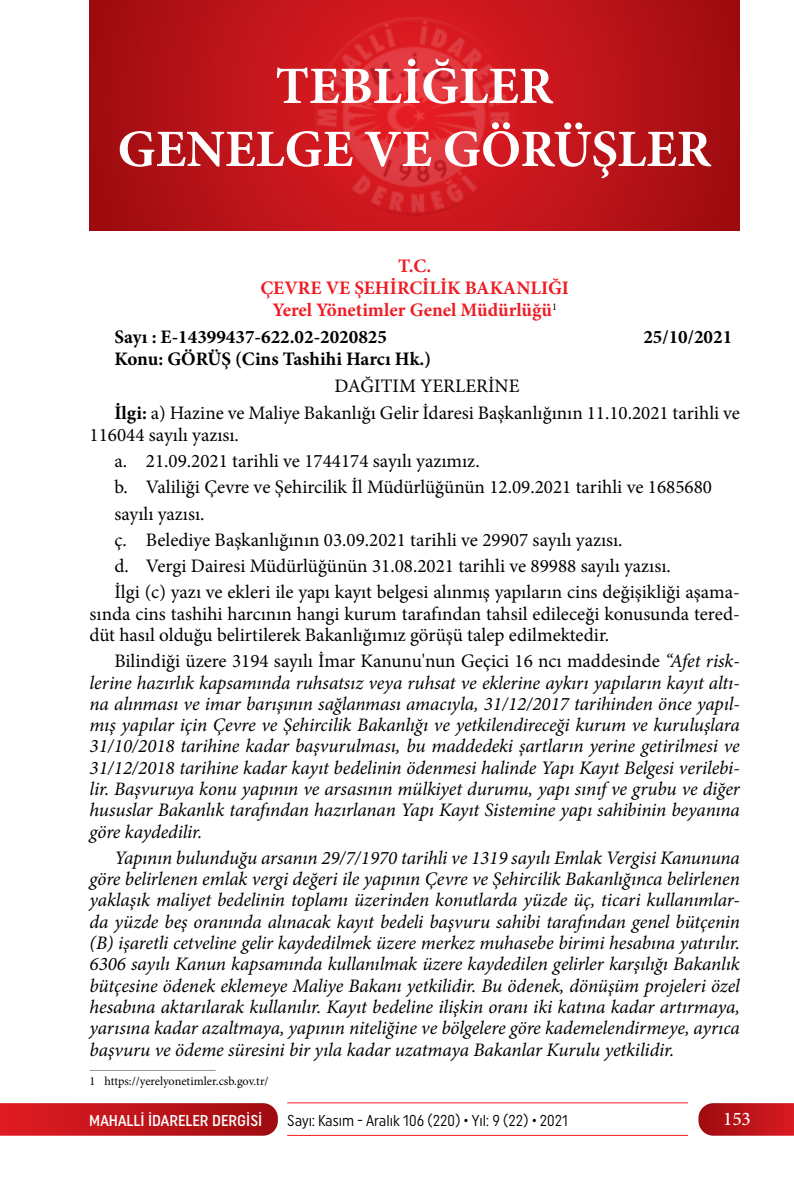
<style>
.page{position:relative;width:794px;height:1191px;background:#fff}
.page>*{position:absolute;margin:0;border:0;box-sizing:border-box;transform-origin:0 0}
.t1{font:700 52.5px/63px "Minion Pro";color:#fff;text-align:center}
.t2{font:500 19.25px "Minion Pro";color:#fff}
.t3{font:italic 19.07px/21.3px "Minion Pro";letter-spacing:-.01em;color:#000;text-align:justify}
.t4{font:19.07px/26.2px "Minion Pro";color:#000}
.t5{font:700 19.07px "Minion Pro";color:#000}
.t6{font:700 19.07px/22.1px "Minion Pro";color:#ed1d24;text-align:center}
.t7{font:15.75px "Uniform Condensed";color:#000;scale:.95 1}
.t8{font:500 15.75px "Uniform Condensed";color:#fff}
.t9{font:12.25px "Minion Pro";letter-spacing:-.005em;color:#000}
.s1{font-weight:700}
.s2{font-style:normal}
</style>
<div class="page">
<svg style="left:0;top:1103px;width:278px;height:32px;background:#c0171d"></svg>
<svg style="left:698px;top:1103px;width:96px;height:32px;background:#be1c22"></svg>
<hr style="left:287px;top:1102px;width:401px;height:1px;background:#ed1d24">
<hr style="left:287px;top:1135px;width:401px;height:1px;background:#ed1d24">
<svg style="left:89px;top:0;width:650px;height:231px;background:#b91218"></svg>
<img style="left:315px;top:17px;width:199px;height:199px;border-radius:99px">
<hr style="left:90px;top:1070px;width:126px;height:1px;background:#939598">
<h1 class="t1" style="left:117px;top:54px;width:595px">TEBLİĞLER<br>GENELGE VE GÖRÜŞLER</h1>
<p class="t6" style="left:260px;top:254px;width:310px">T.C.<br>ÇEVRE VE ŞEHİRCİLİK BAKANLIĞI<br>Yerel Yönetimler Genel Müdürlüğü<sup>1</sup></p>
<p class="t5" style="left:114px;top:323px;width:274px">Sayı : E-14399437-622.02-2020825</p>
<p class="t5" style="left:643px;top:323px;width:90px">25/10/2021</p>
<p class="t5" style="left:114px;top:345px;width:318px">Konu: GÖRÜŞ (Cins Tashihi Harcı Hk.)</p>
<p class="t4" style="left:114px;top:372px;width:627px;line-height:26.9px;text-align:center">DAĞITIM YERLERİNE<br><span class="s1">İlgi:</span> a) Hazine ve Maliye Bakanlığı Gelir İdaresi Başkanlığının 11.10.2021 tarihli ve</p>
<p class="t4" style="left:114px;top:422px;width:627px;text-indent:-25px">116044 sayılı yazısı.<br>a. 21.09.2021 tarihli ve 1744174 sayılı yazımız.<br>b. Valiliği Çevre ve Şehircilik İl Müdürlüğünün 12.09.2021 tarihli ve 1685680 sayılı yazısı.<br>ç. Belediye Başkanlığının 03.09.2021 tarihli ve 29907 sayılı yazısı.<br>d. Vergi Dairesi Müdürlüğünün 31.08.2021 tarihli ve 89988 sayılı yazısı.<br>İlgi (c) yazı ve ekleri ile yapı kayıt belgesi alınmış yapıların cins değişikliği aşama-</p>
<p class="t4" style="left:90px;top:603px;width:652px;line-height:21.3px">sında cins tashihi harcının hangi kurum tarafından tahsil edileceği konusunda tered&shy;düt hasıl olduğu belirtilerek Bakanlığımız görüşü talep edilmektedir.</p>
<p class="t3" style="left:90px;top:650px;width:652px;text-indent:25px"><span class="s2">Bilindiği üzere 3194 sayılı İmar Kanunu'nun Geçici 16 ncı maddesinde</span> “Afet risk&shy;lerine hazırlık kapsamında ruhsatsız veya ruhsat ve eklerine aykırı yapıların kayıt altı&shy;na alınması ve imar barışının sağlanması amacıyla, 31/12/2017 tarihinden önce yapıl&shy;mış yapılar için Çevre ve Şehircilik Bakanlığı ve yetkilendireceği kurum ve kuruluşlara 31/10/2018 tarihine kadar başvurulması, bu maddedeki şartların yerine getirilmesi ve 31/12/2018 tarihine kadar kayıt bedelinin ödenmesi halinde Yapı Kayıt Belgesi verilebi&shy;lir. Başvuruya konu yapının ve arsasının mülkiyet durumu, yapı sınıf ve grubu ve diğer hususlar Bakanlık tarafından hazırlanan Yapı Kayıt Sistemine yapı sahibinin beyanına göre kaydedilir.</p>
<p class="t3" style="left:90px;top:847px;width:652px;text-indent:25px">Yapının bulunduğu arsanın 29/7/1970 tarihli ve 1319 sayılı Emlak Vergisi Kanununa göre belirlenen emlak vergi değeri ile yapının Çevre ve Şehircilik Bakanlığınca belirlenen yaklaşık maliyet bedelinin toplamı üzerinden konutlarda yüzde üç, ticari kullanımlar&shy;da yüzde beş oranında alınacak kayıt bedeli başvuru sahibi tarafından genel bütçenin (B) işaretli cetveline gelir kaydedilmek üzere merkez muhasebe birimi hesabına yatırılır.<br>6306 sayılı Kanun kapsamında kullanılmak üzere kaydedilen gelirler karşılığı Bakanlık bütçesine ödenek eklemeye Maliye Bakanı yetkilidir. Bu ödenek, dönüşüm projeleri özel hesabına aktarılarak kullanılır. Kayıt bedeline ilişkin oranı iki katına kadar artırmaya, yarısına kadar azaltmaya, yapının niteliğine ve bölgelere göre kademelendirmeye, ayrıca başvuru ve ödeme süresini bir yıla kadar uzatmaya Bakanlar Kurulu yetkilidir.</p>
<p class="t9" style="left:90px;top:1073px;width:181px">1 https://yerelyonetimler.csb.gov.tr/</p>
<p class="t8" style="left:89px;top:1111px;width:175px">MAHALLİ İDARELER DERGİSİ</p>
<p class="t7" style="left:287px;top:1111px;width:297px">Sayı: Kasım - Aralık 106 (220) • Yıl: 9 (22) • 2021</p>
<p class="t2" style="left:723px;top:1106px;width:29px">153</p>
</div>
